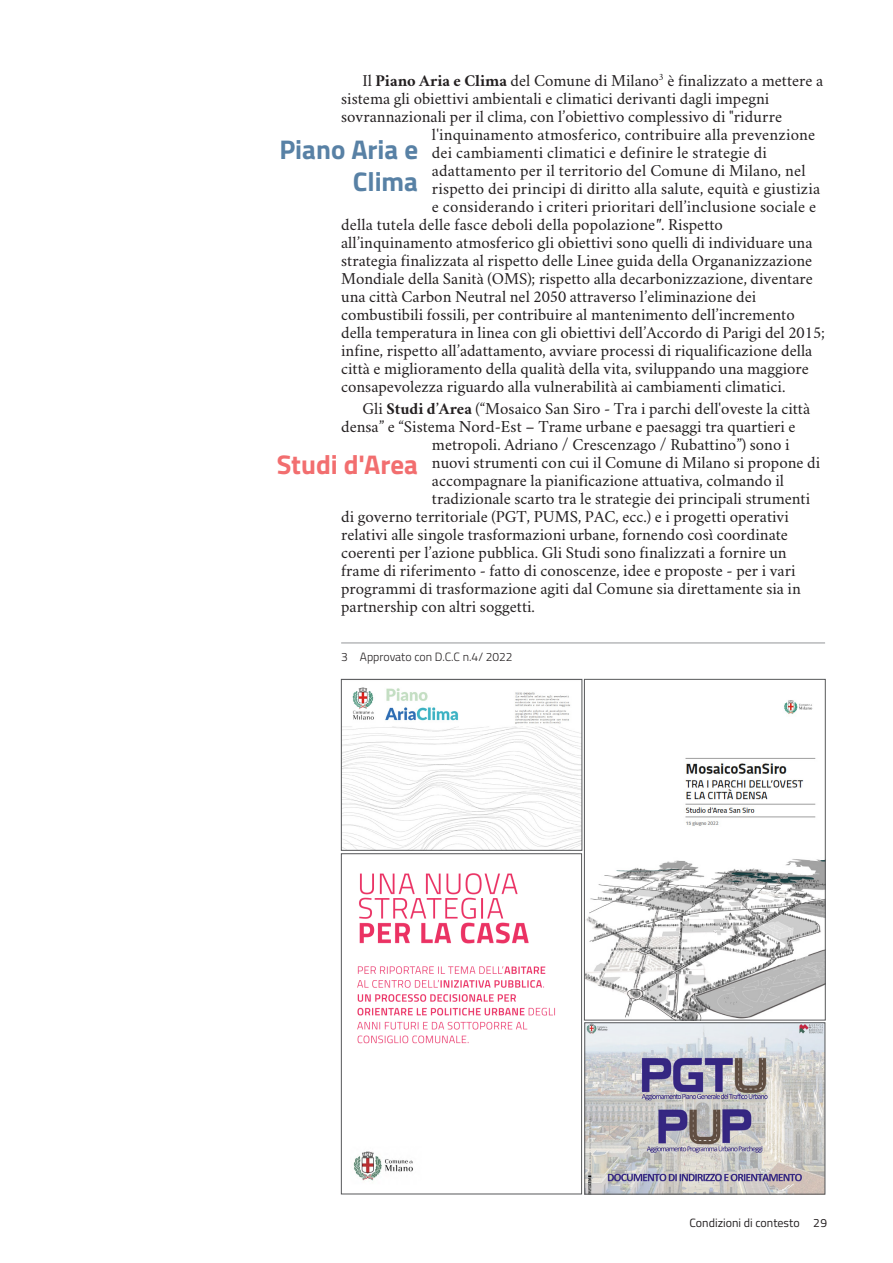
<style>
.page{position:relative;width:893px;height:1263px;background:#fff}
.page>*{position:absolute;margin:0;border:0;box-sizing:border-box;transform-origin:0 0}
.Dati{font:700 27px/32.4px "Titillium";color:#5881a5;text-align:right}
.Dati-2{font:700 27px "Titillium";color:#f26e6f}
.body_con_indent{font:16.5px "Crimson";color:#231f20}
.Note_piè_di_pagina{font:300 12px "Titillium";color:#231f20}
.t1{font:12px "Titillium";color:#231f20}
.s1{font-weight:700}
.s2{font-style:italic}
</style>
<div class="page">
<hr style="left:341px;top:642px;width:484px;height:1px;background:#939598">
<img style="left:586px;top:1024px;width:237px;height:168px">
<div style="left:584px;top:1022px;width:241px;height:172px;border:1px solid #57585a"></div>
<img style="left:353px;top:873px;width:203px;height:308px">
<div style="left:341px;top:853px;width:241px;height:341px;border:1px solid #57585a"></div>
<img style="left:343px;top:687px;width:237px;height:161px">
<div style="left:341px;top:679px;width:241px;height:171px;border:1px solid #57585a"></div>
<img style="left:586px;top:700px;width:237px;height:318px">
<div style="left:584px;top:679px;width:241px;height:341px;border:1px solid #57585a"></div>
<p class="body_con_indent" style="left:362px;top:69px;width:462px">Il <span class="s1">Piano Aria e Clima</span> del Comune di Milano<sup>3</sup> è finalizzato a mettere a</p>
<p class="body_con_indent" style="left:341px;top:87px;width:430px">sistema gli obiettivi ambientali e climatici derivanti dagli impegni</p>
<p class="body_con_indent" style="left:341px;top:105px;width:443px">sovrannazionali per il clima, con l’obiettivo complessivo di "ridurre</p>
<p class="body_con_indent" style="left:432px;top:123px;width:385px">l'inquinamento atmosferico, contribuire alla prevenzione</p>
<p class="body_con_indent" style="left:432px;top:141px;width:336px">dei cambiamenti climatici e definire le strategie di</p>
<p class="body_con_indent" style="left:432px;top:159px;width:375px">adattamento per il territorio del Comune di Milano, nel</p>
<p class="body_con_indent" style="left:432px;top:177px;width:390px">rispetto dei principi di diritto alla salute, equità e giustizia</p>
<p class="body_con_indent" style="left:432px;top:195px;width:386px">e considerando i criteri prioritari dell’inclusione sociale e</p>
<p class="body_con_indent" style="left:341px;top:213px;width:383px">della tutela delle fasce deboli della popolazione<span class="s2">"</span>. Rispetto</p>
<p class="body_con_indent" style="left:341px;top:231px;width:473px">all’inquinamento atmosferico gli obiettivi sono quelli di individuare una</p>
<p class="body_con_indent" style="left:341px;top:249px;width:473px">strategia finalizzata al rispetto delle Linee guida della Organanizzazione</p>
<p class="body_con_indent" style="left:341px;top:267px;width:473px">Mondiale della Sanità (OMS); rispetto alla decarbonizzazione, diventare</p>
<p class="body_con_indent" style="left:341px;top:285px;width:417px">una città Carbon Neutral nel 2050 attraverso l’eliminazione dei</p>
<p class="body_con_indent" style="left:341px;top:303px;width:455px">combustibili fossili, per contribuire al mantenimento dell’incremento</p>
<p class="body_con_indent" style="left:341px;top:321px;width:485px">della temperatura in linea con gli obiettivi dell’Accordo di Parigi del 2015;</p>
<p class="body_con_indent" style="left:341px;top:339px;width:473px">infine, rispetto all’adattamento, avviare processi di riqualificazione della</p>
<p class="body_con_indent" style="left:341px;top:357px;width:469px">città e miglioramento della qualità della vita, sviluppando una maggiore</p>
<p class="body_con_indent" style="left:341px;top:375px;width:446px">consapevolezza riguardo alla vulnerabilità ai cambiamenti climatici.</p>
<p class="body_con_indent" style="left:362px;top:397px;width:449px">Gli <span class="s1">Studi d’Area</span> (“Mosaico San Siro - Tra i parchi dell'oveste la città</p>
<p class="body_con_indent" style="left:341px;top:415px;width:456px">densa” e “Sistema Nord-Est – Trame urbane e paesaggi tra quartieri e</p>
<p class="body_con_indent" style="left:432px;top:433px;width:359px">metropoli. Adriano / Crescenzago / Rubattino”) sono i</p>
<p class="body_con_indent" style="left:432px;top:451px;width:390px">nuovi strumenti con cui il Comune di Milano si propone di</p>
<p class="body_con_indent" style="left:432px;top:469px;width:354px">accompagnare la pianificazione attuativa, colmando il</p>
<p class="body_con_indent" style="left:432px;top:487px;width:380px">tradizionale scarto tra le strategie dei principali strumenti</p>
<p class="body_con_indent" style="left:341px;top:505px;width:449px">di governo territoriale (PGT, PUMS, PAC, ecc.) e i progetti operativi</p>
<p class="body_con_indent" style="left:341px;top:523px;width:448px">relativi alle singole trasformazioni urbane, fornendo così coordinate</p>
<p class="body_con_indent" style="left:341px;top:541px;width:447px">coerenti per l’azione pubblica. Gli Studi sono finalizzati a fornire un</p>
<p class="body_con_indent" style="left:341px;top:559px;width:456px">frame di riferimento - fatto di conoscenze, idee e proposte - per i vari</p>
<p class="body_con_indent" style="left:341px;top:577px;width:461px">programmi di trasformazione agiti dal Comune sia direttamente sia in</p>
<p class="body_con_indent" style="left:341px;top:595px;width:195px">partnership con altri soggetti.</p>
<p class="Note_piè_di_pagina" style="left:341px;top:649px;width:173px">3 Approvato con D.C.C n.4/ 2022</p>
<p class="Dati" style="left:279px;top:132px;width:140px">Piano Aria e<br>Clima</p>
<p class="Dati-2" style="left:277px;top:444px;width:143px">Studi d'Area</p>
<p class="t1" style="left:689px;top:1213px;width:139px">Condizioni di contesto 29</p>
</div>
